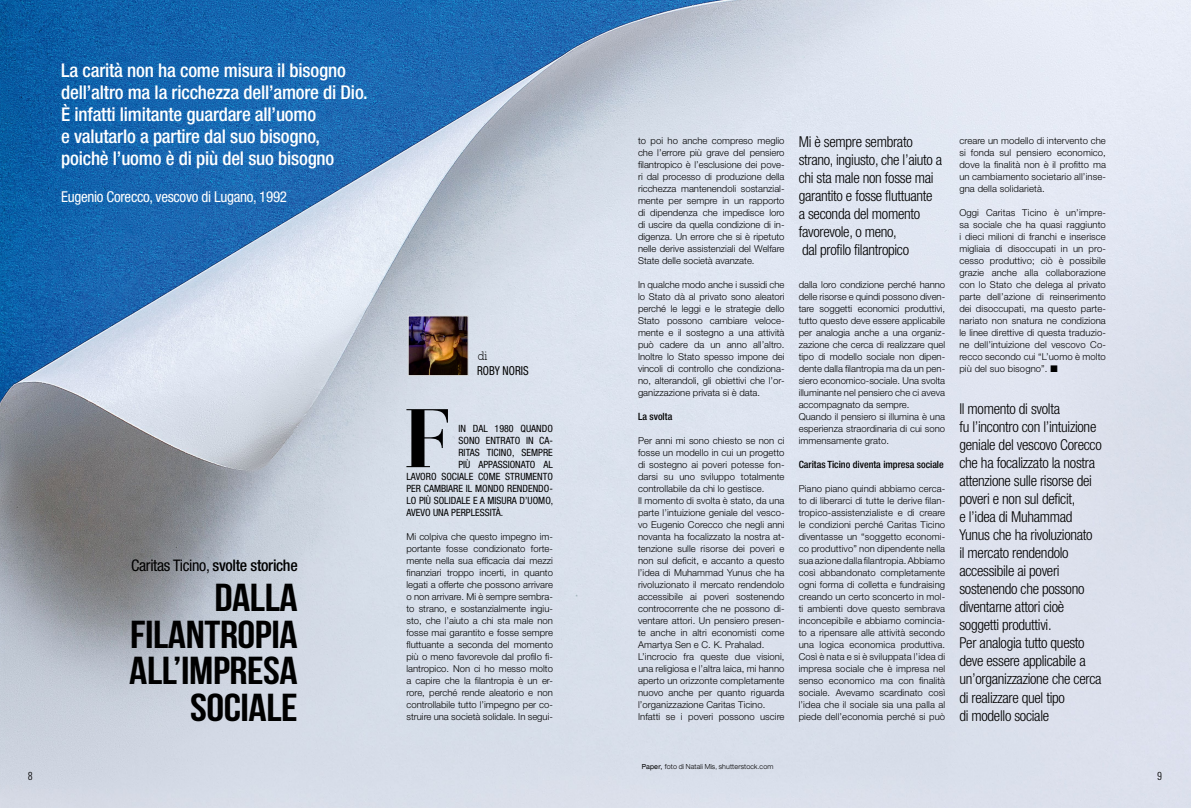
<style>
.page{position:relative;width:1191px;height:808px;background:#fff}
.page>*{position:absolute;margin:0;border:0;box-sizing:border-box;transform-origin:0 0}
.t1{font:82.9px "Otama ep";color:#000}
.t2{font:39px/36.6px "Bebas Neue";letter-spacing:-.01em;color:#000;text-align:right;scale:1.15 1}
.t3{font:500 condensed 19px/22px "Helvetica Neue LT Std";letter-spacing:-.01em;color:#fff}
.t4{font:condensed 16px "Helvetica Neue LT Std";letter-spacing:-.02em;color:#000}
.t5{font:300 condensed 15px/18px "Helvetica Neue LT Std";letter-spacing:-.02em;color:#000}
.t6{font:condensed 15px "Helvetica Neue LT Std";letter-spacing:-.02em;color:#fff}
.t7{font:condensed 12.4px "Helvetica Neue LT Std";color:#000;scale:.9 1}
.t8{font:300 12.4px "Rockwell";color:#000;scale:.9 1}
.t9{font:condensed 10px "Helvetica Neue LT Std";color:#000}
.t10{font:500 condensed 10px "Helvetica Neue LT Std";color:#000}
.t11{font:300 10px "Oswald";color:#000}
.t12{font:300 9.5px/12px "Helvetica Neue LT Std";letter-spacing:.005em;color:#000;text-align:justify}
.t13{font:300 expanded 7px "Helvetica Neue LT Std";letter-spacing:.02em;color:#000;scale:.85 1}
.s1{font-weight:500}
.s2{font-weight:400}
</style>
<div class="page">
<img style="left:0;top:0;width:1191px;height:808px">
<img style="left:410px;top:318px;width:56px;height:56px">
<div style="left:408px;top:316px;width:60px;height:60px;border:1px solid #d9dada"></div>
<h3 class="t3" style="left:61px;top:59px;width:308px">La carità non ha come misura il bisogno dell’altro ma la ricchezza dell’amore di Dio.<br>È infatti limitante guardare all’uomo<br>e valutarlo a partire dal suo bisogno, poichè l’uomo è di più del suo bisogno</h3>
<h3 class="t6" style="left:61px;top:188px;width:227px">Eugenio Corecco, vescovo di Lugano, 1992</h3>
<h3 class="t4" style="left:131px;top:556px;width:168px">Caritas Ticino, <span class="s1">svolte storiche</span></h3>
<h2 class="t2" style="left:129px;top:579px;width:148px">DALLA<br>FILANTROPIA<br>ALL’IMPRESA<br>SOCIALE</h2>
<h3 class="t5" style="left:798px;top:133px;width:145px">Mi è sempre sembrato strano, ingiusto, che l’aiuto a chi sta male non fosse mai garantito e fosse fluttuante a seconda del momento favorevole, o meno,<br>dal profilo filantropico</h3>
<p class="t12" style="left:959px;top:134px;width:148px">creare un modello di intervento che si fonda sul pensiero economico, dove la finalità non è il profitto ma un cambiamento societario all’inse&shy;gna della solidarietà.</p>
<p class="t12" style="left:959px;top:206px;width:148px">Oggi Caritas Ticino è un’impre&shy;sa sociale che ha quasi raggiunto i dieci milioni di franchi e inserisce migliaia di disoccupati in un pro&shy;cesso produttivo; ciò è possibile grazie anche alla collaborazione con lo Stato che delega al privato parte dell’azione di reinserimento dei disoccupati, ma questo parte&shy;nariato non snatura ne condiziona le linee direttive di questa traduzio&shy;ne dell’intuizione del vescovo Co&shy;recco secondo cui “L’uomo è molto</p>
<p class="t12" style="left:638px;top:134px;width:148px">to poi ho anche compreso meglio che l’errore più grave del pensiero filantropico è l’esclusione dei pove&shy;ri dal processo di produzione della ricchezza mantenendoli sostanzial&shy;mente per sempre in un rapporto di dipendenza che impedisce loro di uscire da quella condizione di in&shy;digenza. Un errore che si è ripetuto nelle derive assistenziali del Welfare State delle società avanzate.</p>
<p class="t12" style="left:638px;top:278px;width:148px">In qualche modo anche i sussidi che lo Stato dà al privato sono aleatori perché le leggi e le strategie dello Stato possono cambiare veloce&shy;mente e il sostegno a una attività può cadere da un anno all’altro.<br>Inoltre lo Stato spesso impone dei vincoli di controllo che condiziona&shy;no, alterandoli, gli obiettivi che l’or&shy;ganizzazione privata si è data.</p>
<p class="t10" style="left:638px;top:410px;width:36px">La svolta</p>
<p class="t12" style="left:638px;top:434px;width:148px;text-align:left">Per anni mi sono chiesto se non ci fosse un modello in cui un progetto di sostegno ai poveri potesse fon&shy;darsi su uno sviluppo totalmente controllabile da chi lo gestisce.<br>Il momento di svolta è stato, da una parte l’intuizione geniale del vesco&shy;vo Eugenio Corecco che negli anni novanta ha focalizzato la nostra at&shy;tenzione sulle risorse dei poveri e non sul deficit, e accanto a questo l’idea di Muhammad Yunus che ha rivoluzionato il mercato rendendolo accessibile ai poveri sostenendo controcorrente che ne possono di&shy;ventare attori. Un pensiero presen&shy;te anche in altri economisti come Amartya Sen e C. K. Prahalad.<br>L’incrocio fra queste due visioni, una religiosa e l’altra laica, mi hanno aperto un orizzonte completamente nuovo anche per quanto riguarda l’organizzazione Caritas Ticino.<br>Infatti se i poveri possono uscire</p>
<p class="t12" style="left:798px;top:278px;width:148px;text-align:left">dalla loro condizione perché hanno delle risorse e quindi possono diven&shy;tare soggetti economici produttivi, tutto questo deve essere applicabile per analogia anche a una organiz&shy;zazione che cerca di realizzare quel tipo di modello sociale non dipen&shy;dente dalla filantropia ma da un pen&shy;siero economico-sociale. Una svolta illuminante nel pensiero che ci aveva accompagnato da sempre.<br>Quando il pensiero si illumina è una esperienza straordinaria di cui sono immensamente grato.</p>
<p class="t10" style="left:798px;top:458px;width:147px">Caritas Ticino diventa impresa sociale</p>
<p class="t12" style="left:798px;top:482px;width:148px">Piano piano quindi abbiamo cerca&shy;to di liberarci di tutte le derive filan&shy;tropico-assistenzialiste e di creare le condizioni perché Caritas Ticino diventasse un “soggetto economi&shy;co produttivo” non dipendente nella sua azione dalla filantropia. Abbiamo così abbandonato completamente ogni forma di colletta e fundraising creando un certo sconcerto in mol&shy;ti ambienti dove questo sembrava inconcepibile e abbiamo comincia&shy;to a ripensare alle attività secondo una logica economica produttiva.<br>Così è nata e si è sviluppata l’idea di impresa sociale che è impresa nel senso economico ma con finalità sociale. Avevamo scardinato così l’idea che il sociale sia una palla al piede dell’economia perché si può</p>
<h3 class="t8" style="left:478px;top:349px;width:12px">di</h3>
<h3 class="t7" style="left:477px;top:363px;width:59px">ROBY NORIS</h3>
<p class="t12" style="left:959px;top:362px;width:100px">più del suo bisogno”. ■</p>
<p class="t5" style="left:959px;top:400px;width:144px">Il momento di svolta<br>fu l’incontro con l’intuizione geniale del vescovo Corecco che ha focalizzato la nostra attenzione sulle risorse dei poveri e non sul deficit,<br>e l’idea di Muhammad<br>Yunus che ha rivoluzionato<br>il mercato rendendolo accessibile ai poveri sostenendo che possono diventarne attori cioè soggetti produttivi.<br>Per analogia tutto questo deve essere applicabile a un’organizzazione che cerca di realizzare quel tipo<br>di modello sociale</p>
<h1 class="t1" style="left:404px;top:389px;width:48px">F</h1>
<p class="t9" style="left:458px;top:423px;width:96px">IN DAL 1980 QUANDO</p>
<p class="t9" style="left:458px;top:435px;width:96px">SONO ENTRATO IN CA-</p>
<p class="t9" style="left:458px;top:447px;width:96px">RITAS TICINO, SEMPRE</p>
<p class="t9" style="left:458px;top:459px;width:96px">PIÙ APPASSIONATO AL</p>
<p class="t9" style="left:406px;top:471px;width:148px">LAVORO SOCIALE COME STRUMENTO</p>
<p class="t9" style="left:406px;top:483px;width:148px">PER CAMBIARE IL MONDO RENDENDO-</p>
<p class="t9" style="left:406px;top:495px;width:148px">LO PIÙ SOLIDALE E A MISURA D’UOMO,</p>
<p class="t9" style="left:406px;top:507px;width:98px">AVEVO UNA PERPLESSITÀ.</p>
<p class="t12" style="left:406px;top:530px;width:148px">Mi colpiva che questo impegno im&shy;portante fosse condizionato forte&shy;mente nella sua efficacia dai mezzi finanziari troppo incerti, in quanto legati a offerte che possono arrivare o non arrivare. Mi è sempre sembra&shy;to strano, e sostanzialmente ingiu&shy;sto, che l’aiuto a chi sta male non fosse mai garantito e fosse sempre fluttuante a seconda del momento più o meno favorevole dal profilo fi&shy;lantropico. Non ci ho messo molto a capire che la filantropia è un er&shy;rore, perché rende aleatorio e non controllabile tutto l’impegno per co&shy;struire una società solidale. In segui-</p>
<p class="t13" style="left:641px;top:762px;width:156px"><span class="s2">Paper,</span> foto di Natali Mis, shutterstock.com</p>
<p class="t11" style="left:28px;top:766px;width:6px">8</p>
<p class="t11" style="left:1157px;top:767px;width:7px">9</p>
</div>
